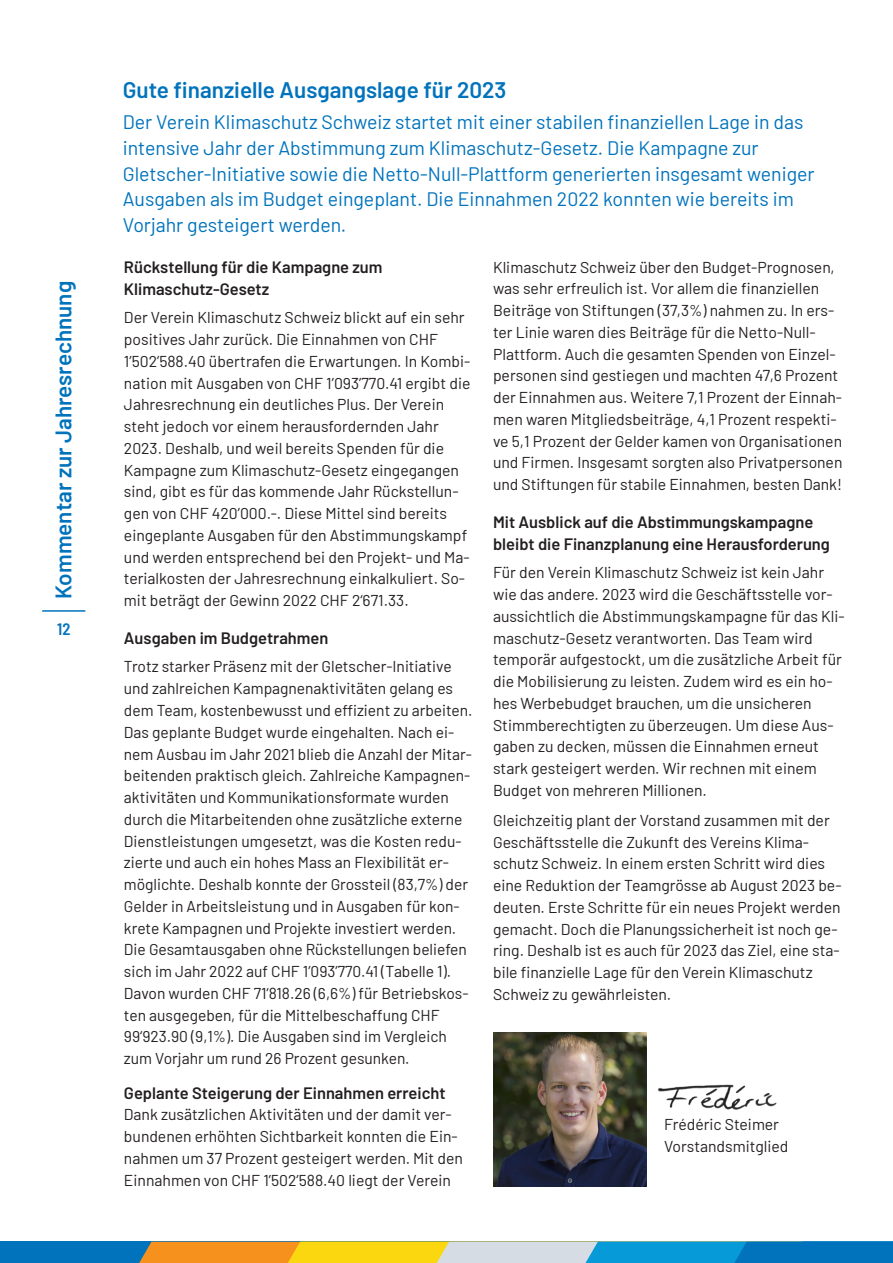
<style>
.page{position:relative;width:893px;height:1263px;background:#fff}
.page>*{position:absolute;margin:0;border:0;box-sizing:border-box;transform-origin:0 0}
.Rubriktitel{font:600 22.5px "Barlow";color:#0073bc}
.Lead{font:19.5px/25.5px "Barlow";color:#0073bc}
.Text{font:600 16.5px/21.8px "Barlow";color:#231f20}
.t1{font:600 semi-condensed 16.5px "Barlow";color:#0073bc}
.Text-2{font:15.75px/21.8px "Barlow";color:#231f20}
</style>
<div class="page">
<img style="left:493px;top:1032px;width:154px;height:154px">
<img style="left:658px;top:1084px;width:119px;height:26px">
<svg style="left:0;top:1242px;width:893px;height:21px;background:#77a090"></svg>
<hr style="left:42px;top:610px;width:43px;height:2px;background:#0073bc">
<p class="Rubriktitel" style="left:47px;top:599px;width:319px;rotate:-90deg">Kommentar zur Jahresrechnung</p>
<p class="t1" style="left:57px;top:617px;width:15px">12</p>
<h1 class="Rubriktitel" style="left:123px;top:73px;width:385px">Gute finanzielle Ausgangslage für 2023</h1>
<p class="Lead" style="left:123px;top:108px;width:693px">Der Verein Klimaschutz Schweiz startet mit einer stabilen finanziellen Lage in das intensive Jahr der Abstimmung zum Klimaschutz-Gesetz. Die Kampagne zur Gletscher-Initiative sowie die Netto-Null-Plattform generierten insgesamt weniger Ausgaben als im Budget eingeplant. Die Einnahmen 2022 konnten wie bereits im Vorjahr gesteigert werden.</p>
<h2 class="Text" style="left:124px;top:255px;width:260px">Rückstellung für die Kampagne zum<br>Klimaschutz-Gesetz</h2>
<p class="Text-2" style="left:124px;top:306px;width:348px">Der Verein Klimaschutz Schweiz blickt auf ein sehr positives Jahr zurück. Die Einnahmen von CHF 1’502’588.40 übertrafen die Erwartungen. In Kombi&shy;nation mit Ausgaben von CHF 1’093’770.41 ergibt die Jahresrechnung ein deutliches Plus. Der Verein steht jedoch vor einem herausfordernden Jahr 2023. Deshalb, und weil bereits Spenden für die Kampagne zum Klimaschutz-Gesetz eingegangen sind, gibt es für das kommende Jahr Rückstellun&shy;gen von CHF 420’000.-. Diese Mittel sind bereits eingeplante Ausgaben für den Abstimmungskampf und werden entsprechend bei den Projekt- und Ma&shy;terialkosten der Jahresrechnung einkalkuliert. So&shy;mit beträgt der Gewinn 2022 CHF 2‘671.33.</p>
<h2 class="Text" style="left:124px;top:626px;width:206px">Ausgaben im Budgetrahmen</h2>
<p class="Text-2" style="left:124px;top:655px;width:350px">Trotz starker Präsenz mit der Gletscher-Initiative und zahlreichen Kampagnenaktivitäten gelang es dem Team, kostenbewusst und effizient zu arbeiten.<br>Das geplante Budget wurde eingehalten. Nach ei&shy;nem Ausbau im Jahr 2021 blieb die Anzahl der Mitar&shy;beitenden praktisch gleich. Zahlreiche Kampagnen&shy;aktivitäten und Kommunikationsformate wurden durch die Mitarbeitenden ohne zusätzliche externe Dienstleistungen umgesetzt, was die Kosten redu&shy;zierte und auch ein hohes Mass an Flexibilität er&shy;möglichte. Deshalb konnte der Grossteil (83,7%) der Gelder in Arbeitsleistung und in Ausgaben für kon&shy;krete Kampagnen und Projekte investiert werden.<br>Die Gesamtausgaben ohne Rückstellungen beliefen sich im Jahr 2022 auf CHF 1’093’770.41 (Tabelle 1).<br>Davon wurden CHF 71‘818.26 (6,6%) für Betriebskos&shy;ten ausgegeben, für die Mittelbeschaffung CHF 99‘923.90 (9,1%). Die Ausgaben sind im Vergleich zum Vorjahr um rund 26 Prozent gesunken.</p>
<p class="Text" style="left:124px;top:1080px;width:323px">Geplante Steigerung der Einnahmen erreicht</p>
<p class="Text-2" style="left:124px;top:1102px;width:340px">Dank zusätzlichen Aktivitäten und der damit ver&shy;bundenen erhöhten Sichtbarkeit konnten die Ein&shy;nahmen um 37 Prozent gesteigert werden. Mit den Einnahmen von CHF 1’502’588.40 liegt der Verein</p>
<p class="Text-2" style="left:493px;top:255px;width:351px">Klimaschutz Schweiz über den Budget-Prognosen, was sehr erfreulich ist. Vor allem die finanziellen Beiträge von Stiftungen (37,3%) nahmen zu. In ers&shy;ter Linie waren dies Beiträge für die Netto-Null-Plattform. Auch die gesamten Spenden von Einzel&shy;personen sind gestiegen und machten 47,6 Prozent der Einnahmen aus. Weitere 7,1 Prozent der Einnah&shy;men waren Mitgliedsbeiträge, 4,1 Prozent respekti&shy;ve 5,1 Prozent der Gelder kamen von Organisationen und Firmen. Insgesamt sorgten also Privatpersonen und Stiftungen für stabile Einnahmen, besten Dank!</p>
<h2 class="Text" style="left:493px;top:510px;width:338px">Mit Ausblick auf die Abstimmungskampagne bleibt die Finanzplanung eine Herausforderung</h2>
<p class="Text-2" style="left:493px;top:561px;width:353px">Für den Verein Klimaschutz Schweiz ist kein Jahr wie das andere. 2023 wird die Geschäftsstelle vor&shy;aussichtlich die Abstimmungskampagne für das Kli&shy;maschutz-Gesetz verantworten. Das Team wird temporär aufgestockt, um die zusätzliche Arbeit für die Mobilisierung zu leisten. Zudem wird es ein ho&shy;hes Werbebudget brauchen, um die unsicheren Stimmberechtigten zu überzeugen. Um diese Aus&shy;gaben zu decken, müssen die Einnahmen erneut stark gesteigert werden. Wir rechnen mit einem Budget von mehreren Millionen.</p>
<p class="Text-2" style="left:493px;top:808px;width:350px">Gleichzeitig plant der Vorstand zusammen mit der Geschäftsstelle die Zukunft des Vereins Klima&shy;schutz Schweiz. In einem ersten Schritt wird dies eine Reduktion der Teamgrösse ab August 2023 be&shy;deuten. Erste Schritte für ein neues Projekt werden gemacht. Doch die Planungssicherheit ist noch ge&shy;ring. Deshalb ist es auch für 2023 das Ziel, eine sta&shy;bile finanzielle Lage für den Verein Klimaschutz Schweiz zu gewährleisten.</p>
<p class="Text-2" style="left:664px;top:1113px;width:126px">Frédéric Steimer<br>Vorstandsmitglied</p>
</div>
